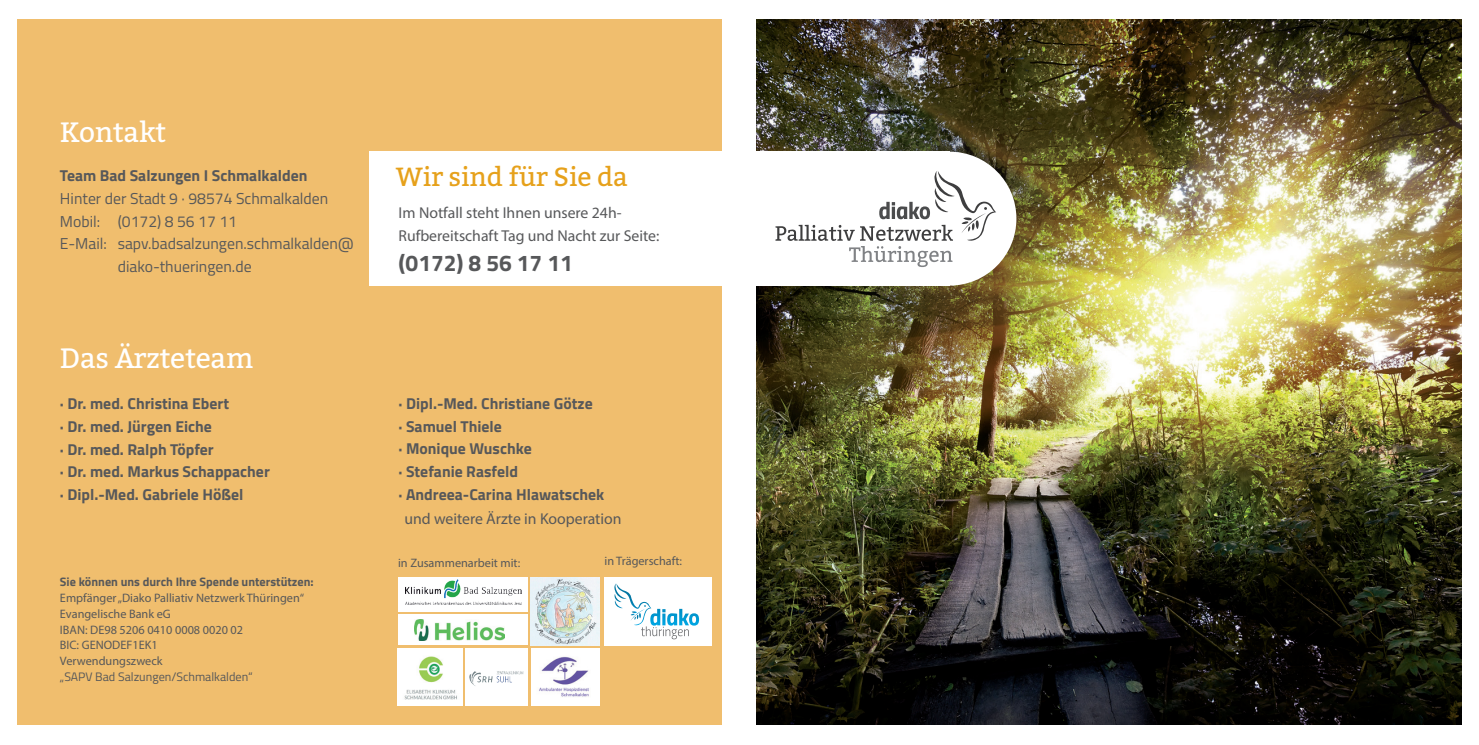
<style>
.page{position:relative;width:1479px;height:745px;background:#fff}
.page>*{position:absolute;margin:0;border:0;box-sizing:border-box;transform-origin:0 0}
.t1{font:28px "Bitter";letter-spacing:-.01em;color:#fff}
.t2{font:26.25px "Bitter";letter-spacing:-.01em;color:#e6a11b}
.t3{font:700 22.75px "Titillium";color:#57585a}
.t4{font:700 15.75px/22.8px "Titillium Web";color:#57585a}
.t5{font:15.75px "Titillium Web";color:#57585a}
.t6{font:15.75px/22.8px "Myriad Pro";color:#57585a}
.t7{font:700 15.75px "Titillium";color:#57585a}
.t8{font:12.25px/15.8px "Myriad Pro";color:#57585a}
.t9{font:700 12.25px "Titillium";color:#57585a}
.t10{font:12.25px "Titillium Web";color:#57585a}
.s1{font-family:"Titillium"}
</style>
<div class="page">
<div style="left:17px;top:20px;width:705px;height:704px;background:#f0be6e"></div>
<img style="left:756px;top:20px;width:705px;height:704px">
<div style="left:777px;top:46px;width:344px;height:345px;background:#231f20;opacity:.75"></div>
<div style="left:882px;top:151px;width:134px;height:134px;background:#fff;border-radius:50%"></div>
<div style="left:737px;top:151px;width:212px;height:134px;background:#fff"></div>
<div style="left:370px;top:151px;width:367px;height:134px;background:#fff"></div>
<div style="left:604px;top:576px;width:108px;height:69px;background:#fff"></div>
<svg style="left:614px;top:583px;width:85px;height:56px"></svg>
<div style="left:398px;top:648px;width:65px;height:57px;background:#fff"></div>
<img style="left:404px;top:656px;width:53px;height:44px">
<div style="left:465px;top:648px;width:63px;height:57px;background:#fff"></div>
<img style="left:469px;top:671px;width:55px;height:15px">
<div style="left:531px;top:648px;width:68px;height:57px;background:#fff"></div>
<img style="left:539px;top:656px;width:50px;height:41px">
<div style="left:398px;top:576px;width:130px;height:35px;background:#fff"></div>
<img style="left:405px;top:579px;width:116px;height:25px">
<div style="left:398px;top:614px;width:129px;height:30px;background:#fff"></div>
<img style="left:415px;top:619px;width:89px;height:20px">
<img style="left:531px;top:577px;width:68px;height:68px">
<svg style="left:775px;top:170px;width:221px;height:97px"></svg>
<h1 class="t1" style="left:60px;top:114px;width:108px">Kontakt</h1>
<p class="t4" style="left:60px;top:163px;width:249px">Team Bad Salzungen I Schmalkalden</p>
<p class="t5" style="left:60px;top:187px;width:270px">Hinter der Stadt 9 · 98574 Schmalkalden</p>
<p class="t5" style="left:60px;top:209px;width:178px">Mobil: (0172) 8 56 17 11</p>
<p class="t5" style="left:60px;top:232px;width:295px">E-Mail: sapv.badsalzungen.schmalkalden@</p>
<p class="t5" style="left:118px;top:255px;width:135px">diako-thueringen.de</p>
<h1 class="t1" style="left:60px;top:340px;width:195px">Das Ärzteteam</h1>
<p class="t4" style="left:60px;top:391px;width:171px"><span class="s1">·</span> Dr. med. Christina Ebert <span class="s1">·</span> Dr. med. Jürgen Eiche<br><span class="s1">·</span> Dr. med. Ralph Töpfer</p>
<p class="t7" style="left:60px;top:459px;width:211px">· Dr. med. Markus Schappacher</p>
<p class="t4" style="left:60px;top:482px;width:185px"><span class="s1">·</span> Dipl.-Med. Gabriele Hößel</p>
<p class="t9" style="left:60px;top:572px;width:255px">Sie können uns durch Ihre Spende unterstützen:</p>
<p class="t8" style="left:60px;top:589px;width:246px">Empfänger „Diako Palliativ Netzwerk Thüringen“<br>Evangelische Bank eG<br>IBAN: DE98 5206 0410 0008 0020 02<br>BIC: GENODEF1EK1<br>Verwendungszweck</p>
<p class="t10" style="left:60px;top:667px;width:194px">„SAPV Bad Salzungen/Schmalkalden“</p>
<h2 class="t2" style="left:396px;top:160px;width:234px">Wir sind für Sie da</h2>
<p class="t6" style="left:398px;top:201px;width:262px">Im Notfall steht Ihnen unsere 24h-<br>Rufbereitschaft Tag und Nacht zur Seite:</p>
<h3 class="t3" style="left:398px;top:245px;width:176px">(0172) 8 56 17 11</h3>
<p class="t4" style="left:398px;top:391px;width:207px"><span class="s1">·</span> Dipl.-Med. Christiane Götze<br><span class="s1">·</span> Samuel Thiele<br><span class="s1">·</span> Monique Wuschke<br><span class="s1">·</span> Stefanie Rasfeld<br><span class="s1">·</span> Andreea-Carina Hlawatschek</p>
<p class="t6" style="left:404px;top:507px;width:219px">und weitere Ärzte in Kooperation</p>
<p class="t8" style="left:398px;top:554px;width:124px">in Zusammenarbeit mit:</p>
<p class="t8" style="left:604px;top:552px;width:79px">in Trägerschaft:</p>
</div>
